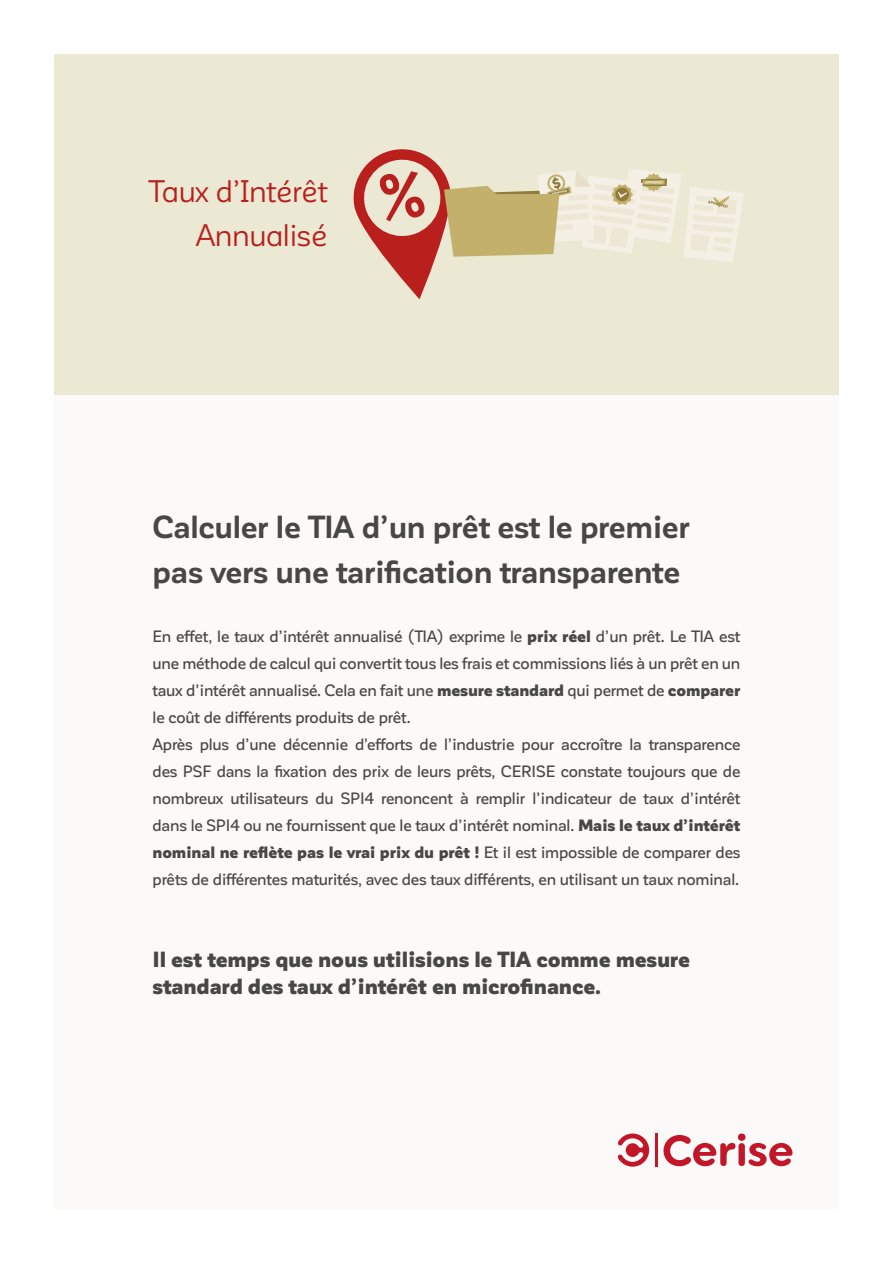
<style>
.page{position:relative;width:893px;height:1263px;background:#fff}
.page>*{position:absolute;margin:0;border:0;box-sizing:border-box;transform-origin:0 0}
.t1{font:700 31.5px/45px "Corporative Sans";letter-spacing:-.01em;color:#474746}
.t2{font:30.75px/44px "Corporative Sans Alt";letter-spacing:-.01em;color:#b81f1d;text-align:right}
.t3{font:900 21.6px/27px "Corporative Sans";letter-spacing:-.01em;color:#474746}
.t4{font:500 16.2px/27px "Corporative Sans";letter-spacing:-.01em;color:#474746}
.s1{font-weight:900}
</style>
<div class="page">
<div style="left:54px;top:368px;width:785px;height:841px;background:#fbfaf8"></div>
<svg style="left:617px;top:1133px;width:32px;height:34px"></svg>
<hr style="left:655px;top:1133px;width:2px;height:34px;background:#c21729">
<svg style="left:663px;top:1133px;width:129px;height:33px"></svg>
<div style="left:54px;top:54px;width:785px;height:340px;background:#ebe8d4"></div>
<svg style="left:353px;top:149px;width:391px;height:150px"></svg>
<h2 class="t2" style="left:149px;top:169px;width:180px">Taux d’Intérêt<br>Annualisé</h2>
<h1 class="t1" style="left:153px;top:504px;width:539px">Calculer le TIA d’un prêt est le premier pas vers une tarification transparente</h1>
<p class="t4" style="left:153px;top:623px;width:589px">En effet, le taux d’intérêt annualisé (TIA) exprime le <span class="s1">prix réel</span> d’un prêt. Le TIA est une méthode de calcul qui convertit tous les frais et commissions liés à un prêt en un taux d’intérêt annualisé. Cela en fait une <span class="s1">mesure standard</span> qui permet de <span class="s1">comparer </span>le coût de différents produits de prêt.<br>Après plus d’une décennie d’efforts de l’industrie pour accroître la transparence des PSF dans la fixation des prix de leurs prêts, CERISE constate toujours que de nombreux utilisateurs du SPI4 renoncent à remplir l’indicateur de taux d’intérêt dans le SPI4 ou ne fournissent que le taux d’intérêt nominal. <span class="s1">Mais le taux d’intérêt nominal ne reflète pas le vrai prix du prêt !</span> Et il est impossible de comparer des prêts de différentes maturités, avec des taux différents, en utilisant un taux nominal.</p>
<h3 class="t3" style="left:153px;top:946px;width:539px">Il est temps que nous utilisions le TIA comme mesure standard des taux d’intérêt en microfinance.</h3>
</div>
